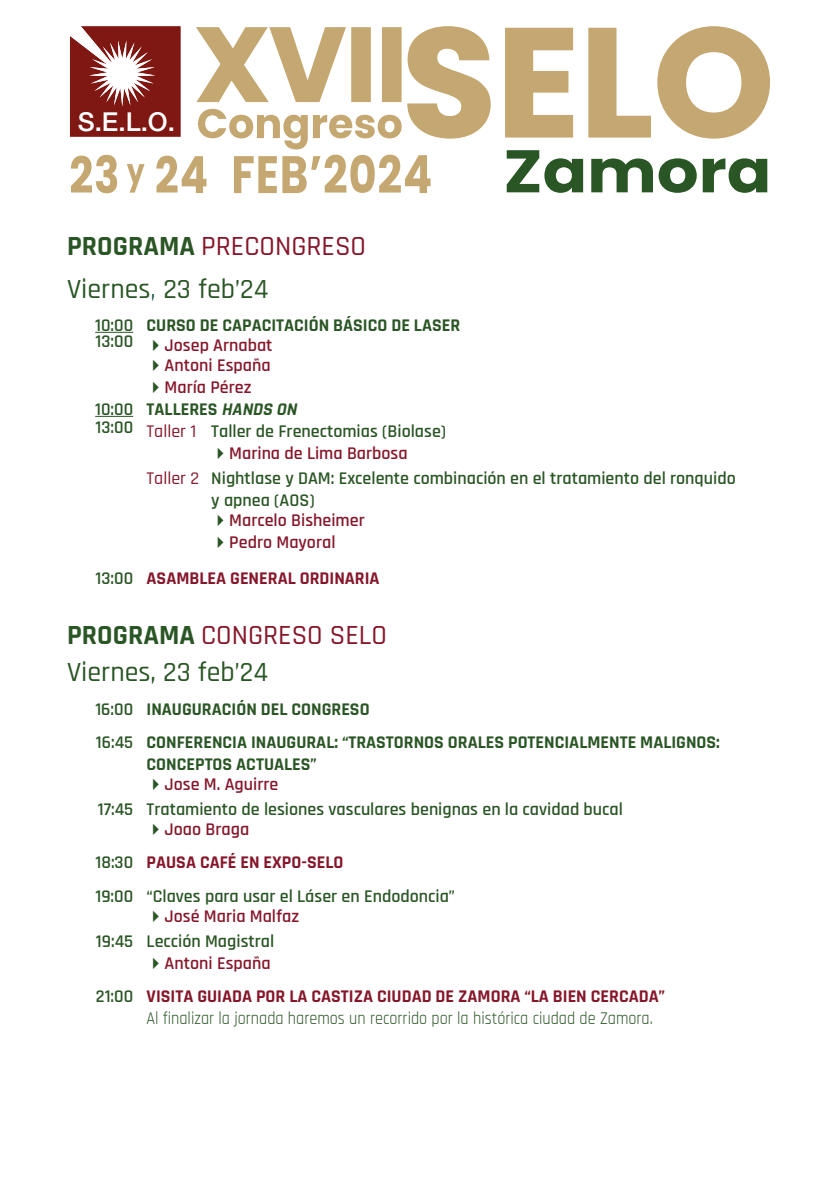
<style>
.page{position:relative;width:840px;height:1191px;background:#fff}
.page>*{position:absolute;margin:0;border:0;box-sizing:border-box;transform-origin:0 0}
.t1{font:500 28px/43px "Rajdhani";color:#2a5525}
.t2{font:500 26px "Helvetica Neue LT Pro";color:#fff}
.t3{font:600 18px/24.8px "Rajdhani";color:#2a5525}
.t4{font:700 18px/20px "Rajdhani";color:#2a5525}
.t5{font:700 18px/36.2px "Rajdhani";color:#86162a}
.t6{font:18px "Rajdhani";color:#2a5525;scale:.9 1}
.t7{font:600 18px "Rajdhani";color:#86162a}
.s1{font-weight:700}
.s2{color:#86162a}
.s3{font-weight:400;color:#0d453e}
.s4{font-weight:600}
.s5{font-weight:600;color:#86162a}
.s6{color:#2a5525}
.s7{font-weight:700;font-style:italic}
.s8{font-weight:500;color:#86162a}
.s9{font-weight:600;color:#2a5525}
.s10{font-weight:700;color:#86162a}
</style>
<div class="page">
<svg style="left:196px;top:27px;width:206px;height:122px"></svg>
<svg style="left:407px;top:26px;width:363px;height:113px"></svg>
<svg style="left:506px;top:150px;width:260px;height:43px"></svg>
<svg style="left:71px;top:155px;width:46px;height:38px"></svg>
<svg style="left:127px;top:164px;width:17px;height:29px"></svg>
<svg style="left:156px;top:156px;width:50px;height:37px"></svg>
<svg style="left:234px;top:155px;width:196px;height:38px"></svg>
<svg style="left:70px;top:26px;width:110px;height:111px;background:#95403c"></svg>
<hr style="left:95px;top:332px;width:38px;height:1px;background:#2a5525">
<hr style="left:95px;top:416px;width:38px;height:1px;background:#2a5525">
<h2 class="t2" style="left:78px;top:106px;width:99px">S.E.L.O.</h2>
<h1 class="t1" style="left:67px;top:225px;width:300px"><span class="s1">PROGRAMA</span> <span class="s2">PRECONGRESO<br></span>Viernes<span class="s3">,</span> 23 feb’24</h1>
<p class="t4" style="left:95px;top:316px;width:366px"><span class="s4">10:00</span> CURSO DE CAPACITACIÓN BÁSICO DE LASER<br><sup>13:00</sup> ✔<span class="s5">Josep Arnabat</span></p>
<p class="t7" style="left:146px;top:354px;width:125px"><span class="s6">✔</span>Antoni España</p>
<p class="t3" style="left:95px;top:377px;width:352px;line-height:22px;text-indent:51px">✔<span class="s2">María Pérez<br></span>10:00 <span class="s1">TALLERES</span> <span class="s7">HANDS ON<br></span>13:00 <span class="s8">Taller 1</span> Taller de Frenectomias (Biolase)</p>
<p class="t3" style="left:146px;top:441px;width:590px;text-indent:65px">✔<span class="s2">Marina de Lima Barbosa<br></span><span class="s8">Taller 2</span> Nightlase y DAM: Excelente combinación en el tratamiento del ronquido</p>
<p class="t3" style="left:211px;top:488px;width:105px">y apnea (AOS)</p>
<p class="t7" style="left:211px;top:509px;width:155px"><span class="s6">✔</span>Marcelo Bisheimer</p>
<p class="t5" style="left:96px;top:524px;width:285px;text-indent:116px"><span class="s6">✔</span><span class="s4">Pedro Mayoral<br></span><span class="s9">13:00</span> ASAMBLEA GENERAL ORDINARIA</p>
<h1 class="t1" style="left:67px;top:617px;width:321px;line-height:37.4px"><span class="s1">PROGRAMA</span> <span class="s2">CONGRESO SELO<br></span>Viernes, 23 feb’24</h1>
<p class="t4" style="left:95px;top:693px;width:625px;line-height:33.4px"><span class="s4">16:00</span> INAUGURACIÓN DEL CONGRESO<br><span class="s4">16:45</span> CONFERENCIA INAUGURAL: “TRASTORNOS ORALES POTENCIALMENTE MALIGNOS:</p>
<p class="t4" style="left:146px;top:755px;width:172px">CONCEPTOS ACTUALES”</p>
<p class="t3" style="left:98px;top:772px;width:526px;text-indent:49px">✔<span class="s2">Jose M. Aguirre<br></span>17:45 Tratamiento de lesiones vasculares benignas en la cavidad bucal</p>
<p class="t3" style="left:95px;top:813px;width:361px;line-height:33.4px;text-indent:51px">✔<span class="s2">Joao Braga<br></span>18:30 <span class="s10">PAUSA CAFÉ EN EXPO-SELO<br></span>19:00 “Claves para usar el Láser en Endodoncia”</p>
<p class="t3" style="left:96px;top:904px;width:205px;text-indent:51px">✔<span class="s2">José Maria Malfaz<br></span>19:45 Lección Magistral</p>
<p class="t5" style="left:96px;top:946px;width:570px;line-height:33.4px;text-indent:51px"><span class="s6">✔</span><span class="s4">Antoni España<br></span><span class="s9">21:00</span> VISITA GUIADA POR LA CASTIZA CIUDAD DE ZAMORA “LA BIEN CERCADA”</p>
<p class="t6" style="left:146px;top:1008px;width:563px">Al finalizar la jornada haremos un recorrido por la histórica ciudad de Zamora.</p>
</div>
